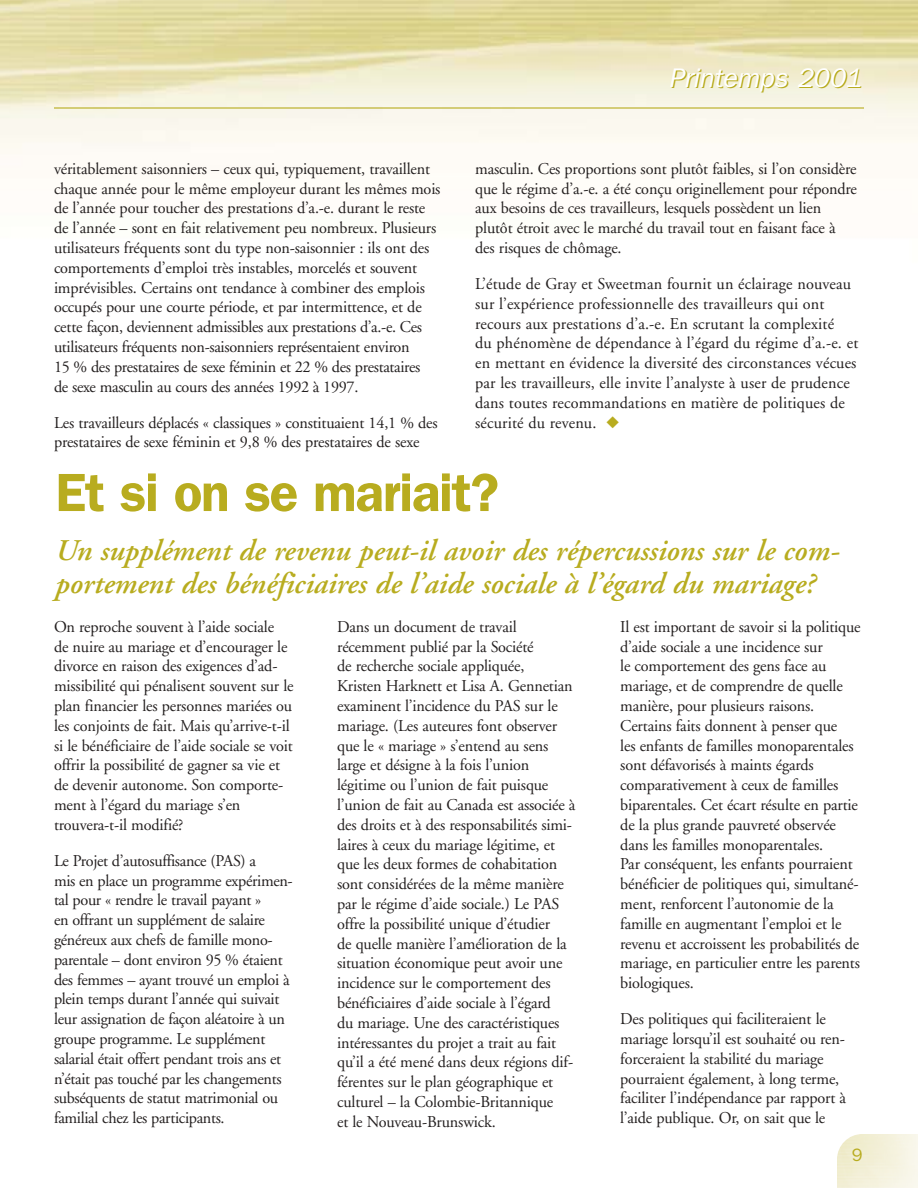
<style>
.page{position:relative;width:918px;height:1188px;background:#fff}
.page>*{position:absolute;margin:0;border:0;box-sizing:border-box;transform-origin:0 0}
.t1{font:600 54px "Franklin Gothic";letter-spacing:-.025em;color:#b8ac1f}
.t2{font:italic 600 30px/33px "Adobe Garamond";color:#b8ac1f}
.t3{font:italic 27px "Franklin Gothic";color:#b8ac1f}
.t4{font:18px "Franklin Gothic";color:#b8ac1f}
.t5{font:16.5px/19.8px "Adobe Garamond";letter-spacing:-.01em;color:#231f1f}
.t6{font:16.5px/19.8px "Adobe Garamond";letter-spacing:.01em;color:#231f1f}
.s1{color:#b8ac1f}
</style>
<div class="page">
<hr style="left:54px;top:107px;width:810px;height:2px;background:#b8ac1f">
<p class="t5" style="left:54px;top:160px;width:388px">véritablement saisonniers – ceux qui, typiquement, travaillent chaque année pour le même employeur durant les mêmes mois de l’année pour toucher des prestations d’a.-e. durant le reste de l’année – sont en fait relativement peu nombreux. Plusieurs utilisateurs fréquents sont du type non-saisonnier : ils ont des comportements d’emploi très instables, morcelés et souvent imprévisibles. Certains ont tendance à combiner des emplois occupés pour une courte période, et par intermittence, et de cette façon, deviennent admissibles aux prestations d’a.-e. Ces utilisateurs fréquents non-saisonniers représentaient environ<br>15 % des prestataires de sexe féminin et 22 % des prestataires<br>de sexe masculin au cours des années 1992 à 1997.</p>
<p class="t5" style="left:54px;top:414px;width:385px">Les travailleurs déplacés « classiques » constituaient 14,1 % des prestataires de sexe féminin et 9,8 % des prestataires de sexe</p>
<h3 class="t3" style="left:670px;top:70px;width:194px">Printemps 2001</h3>
<p class="t5" style="left:475px;top:160px;width:383px">masculin. Ces proportions sont plutôt faibles, si l’on considère que le régime d’a.-e. a été conçu originellement pour répondre aux besoins de ces travailleurs, lesquels possèdent un lien plutôt étroit avec le marché du travail tout en faisant face à des risques de chômage.</p>
<p class="t6" style="left:475px;top:275px;width:385px">L’étude de Gray et Sweetman fournit un éclairage nouveau sur l’expérience professionnelle des travailleurs qui ont recours aux prestations d’a.-e. En scrutant la complexité<br>du phénomène de dépendance à l’égard du régime d’a.-e. et en mettant en évidence la diversité des circonstances vécues par les travailleurs, elle invite l’analyste à user de prudence dans toutes recommandations en matière de politiques de sécurité du revenu. <span class="s1">◆</span></p>
<h1 class="t1" style="left:55px;top:474px;width:445px">Et si on se mariait?</h1>
<h2 class="t2" style="left:55px;top:537px;width:786px">Un supplément de revenu peut-il avoir des répercussions sur le com&shy;portement des bénéficiaires de l’aide sociale à l’égard du mariage?</h2>
<p class="t5" style="left:54px;top:618px;width:241px">On reproche souvent à l’aide sociale<br>de nuire au mariage et d’encourager le divorce en raison des exigences d’ad&shy;missibilité qui pénalisent souvent sur le plan financier les personnes mariées ou les conjoints de fait. Mais qu’arrive-t-il si le bénéficiaire de l’aide sociale se voit offrir la possibilité de gagner sa vie et de devenir autonome. Son comporte&shy;ment à l’égard du mariage s’en trouvera-t-il modifié?</p>
<p class="t5" style="left:54px;top:852px;width:240px">Le Projet d’autosuffisance (PAS) a<br>mis en place un programme expérimen&shy;tal pour « rendre le travail payant »<br>en offrant un supplément de salaire généreux aux chefs de famille mono&shy;parentale – dont environ 95 % étaient des femmes – ayant trouvé un emploi à plein temps durant l’année qui suivait leur assignation de façon aléatoire à un groupe programme. Le supplément salarial était offert pendant trois ans et n’était pas touché par les changements subséquents de statut matrimonial ou familial chez les participants.</p>
<p class="t5" style="left:337px;top:618px;width:240px">Dans un document de travail récemment publié par la Société<br>de recherche sociale appliquée,<br>Kristen Harknett et Lisa A. Gennetian examinent l’incidence du PAS sur le mariage. (Les auteures font observer que le « mariage » s’entend au sens large et désigne à la fois l’union légitime ou l’union de fait puisque l’union de fait au Canada est associée à des droits et à des responsabilités simi&shy;laires à ceux du mariage légitime, et que les deux formes de cohabitation sont considérées de la même manière par le régime d’aide sociale.) Le PAS offre la possibilité unique d’étudier<br>de quelle manière l’amélioration de la situation économique peut avoir une incidence sur le comportement des bénéficiaires d’aide sociale à l’égard<br>du mariage. Une des caractéristiques intéressantes du projet a trait au fait qu’il a été mené dans deux régions dif&shy;férentes sur le plan géographique et culturel – la Colombie-Britannique<br>et le Nouveau-Brunswick.</p>
<p class="t5" style="left:620px;top:618px;width:242px">Il est important de savoir si la politique d’aide sociale a une incidence sur<br>le comportement des gens face au mariage, et de comprendre de quelle manière, pour plusieurs raisons.<br>Certains faits donnent à penser que<br>les enfants de familles monoparentales sont défavorisés à maints égards comparativement à ceux de familles biparentales. Cet écart résulte en partie de la plus grande pauvreté observée dans les familles monoparentales.<br>Par conséquent, les enfants pourraient bénéficier de politiques qui, simultané&shy;ment, renforcent l’autonomie de la famille en augmentant l’emploi et le revenu et accroissent les probabilités de mariage, en particulier entre les parents biologiques.</p>
<p class="t5" style="left:620px;top:1011px;width:227px">Des politiques qui faciliteraient le mariage lorsqu’il est souhaité ou ren&shy;forceraient la stabilité du mariage pourraient également, à long terme, faciliter l’indépendance par rapport à l’aide publique. Or, on sait que le</p>
<p class="t4" style="left:852px;top:1149px;width:12px">9</p>
</div>
